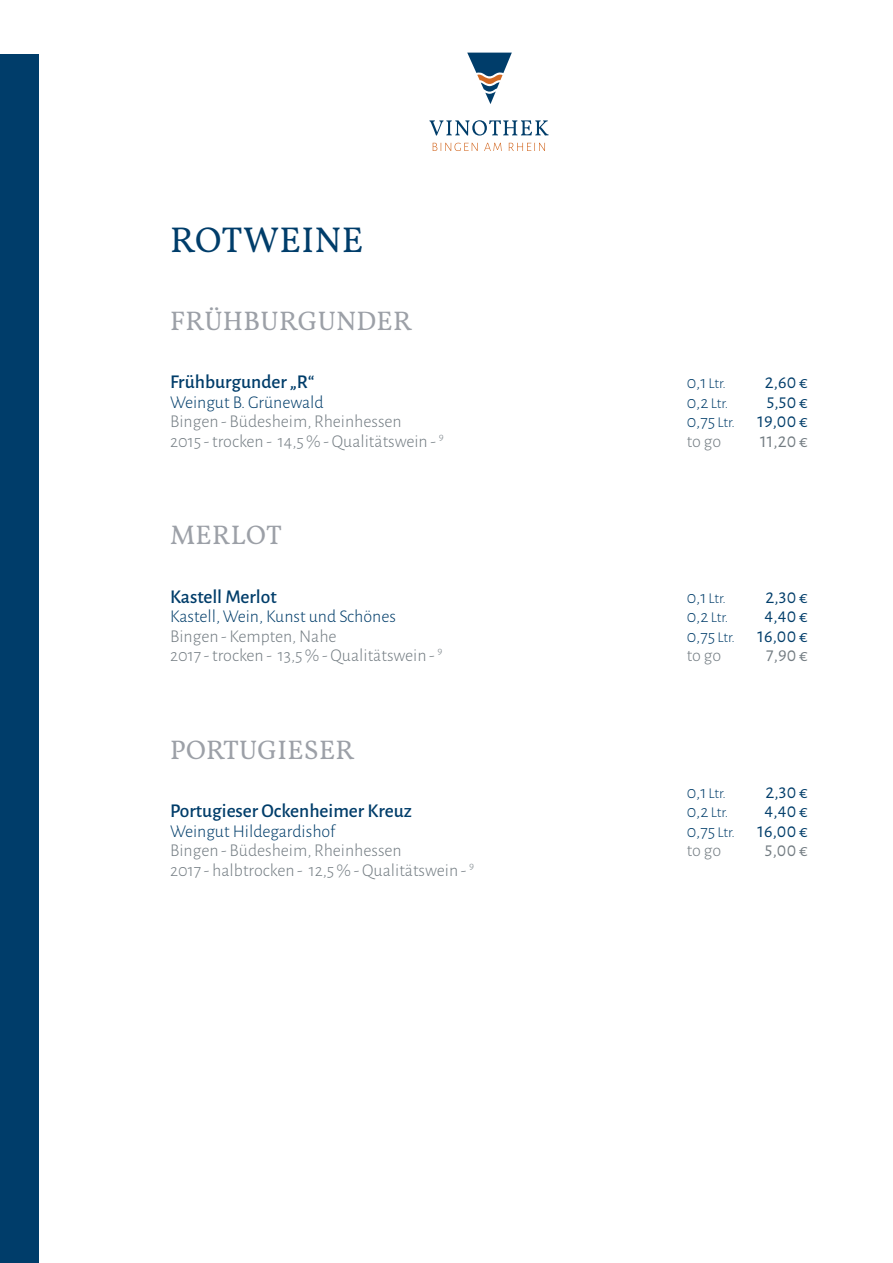
<style>
.page{position:relative;width:893px;height:1263px;background:#fff}
.page>*{position:absolute;margin:0;border:0;box-sizing:border-box;transform-origin:0 0}
.t1{font:36px "Vollkorn";letter-spacing:.01em;color:#003d6a}
.t2{font:27px "Vollkorn";letter-spacing:.01em;color:#9ca0a7}
.t3{font:500 19.5px "Alegreya Sans";color:#003d6a}
.t4{font:300 18px/19.5px "Alegreya Sans";color:#737c82}
.t5{font:300 18px/19.5px "Alegreya Sans";color:#003d6a}
.t6{font:18px/19.5px "Alegreya Sans";letter-spacing:.015em;color:#003d6a;text-align:center}
.t7{font:18px "Alegreya Sans";letter-spacing:.015em;color:#737c82}
.t8{font:300 15px/19.5px "Alegreya Sans";letter-spacing:-.005em;color:#003d6a}
.s1{font-size:18px}
.s2{font-size:15px}
.s3{color:#737c82}
</style>
<div class="page">
<div style="left:0;top:54px;width:38px;height:1209px;background:#003d6a"></div>
<svg style="left:467px;top:53px;width:45px;height:51px"></svg>
<svg style="left:429px;top:120px;width:120px;height:16px"></svg>
<svg style="left:433px;top:143px;width:45px;height:8px"></svg>
<svg style="left:484px;top:143px;width:18px;height:8px"></svg>
<svg style="left:509px;top:143px;width:36px;height:8px"></svg>
<h1 class="t1" style="left:170px;top:213px;width:195px">ROTWEINE</h1>
<h2 class="t2" style="left:170px;top:300px;width:243px">FRÜHBURGUNDER</h2>
<p class="t3" style="left:170px;top:368px;width:146px">Frühburgunder „R“</p>
<p class="t5" style="left:170px;top:392px;width:155px">Weingut B. Grünewald</p>
<p class="t4" style="left:170px;top:411px;width:275px">Bingen - Büdesheim, Rheinhessen<br>2015 - trocken - 14,5% - Qualitätswein - <sup>9</sup></p>
<h2 class="t2" style="left:170px;top:515px;width:113px">MERLOT</h2>
<p class="t3" style="left:170px;top:583px;width:108px">Kastell Merlot</p>
<p class="t5" style="left:170px;top:606px;width:227px">Kastell, Wein, Kunst und Schönes</p>
<p class="t4" style="left:170px;top:626px;width:274px">Bingen - Kempten, Nahe<br>2017 - trocken - 13,5% - Qualitätswein - <sup>9</sup></p>
<h2 class="t2" style="left:170px;top:729px;width:185px">PORTUGIESER</h2>
<p class="t3" style="left:170px;top:797px;width:243px">Portugieser Ockenheimer Kreuz</p>
<p class="t5" style="left:170px;top:821px;width:167px">Weingut Hildegardishof</p>
<p class="t4" style="left:170px;top:840px;width:306px">Bingen - Büdesheim, Rheinhessen<br>2017 - halbtrocken - 12,5% - Qualitätswein - <sup>9</sup></p>
<p class="t8" style="left:687px;top:373px;width:43px"><span class="s1">0,1</span> Ltr.<br><span class="s1">0,2</span> Ltr.</p>
<p class="t5" style="left:687px;top:411px;width:50px">0,75 <span class="s2">Ltr. </span><span class="s3">to go</span></p>
<p class="t6" style="left:757px;top:372px;width:52px">2,60 €<br>5,50 €<br>19,00 €</p>
<p class="t7" style="left:760px;top:429px;width:49px">11,20 €</p>
<p class="t8" style="left:687px;top:588px;width:43px"><span class="s1">0,1</span> Ltr.<br><span class="s1">0,2</span> Ltr.</p>
<p class="t5" style="left:687px;top:626px;width:50px">0,75 <span class="s2">Ltr. </span><span class="s3">to go</span></p>
<p class="t6" style="left:757px;top:586px;width:52px">2,30 €<br>4,40 €<br>16,00 €</p>
<p class="t7" style="left:766px;top:643px;width:43px">7,90 €</p>
<p class="t8" style="left:687px;top:783px;width:43px"><span class="s1">0,1</span> Ltr.<br><span class="s1">0,2</span> Ltr.</p>
<p class="t5" style="left:687px;top:821px;width:50px">0,75 <span class="s2">Ltr. </span><span class="s3">to go</span></p>
<p class="t6" style="left:757px;top:781px;width:52px">2,30 €<br>4,40 €<br>16,00 €</p>
<p class="t7" style="left:765px;top:838px;width:44px">5,00 €</p>
</div>
